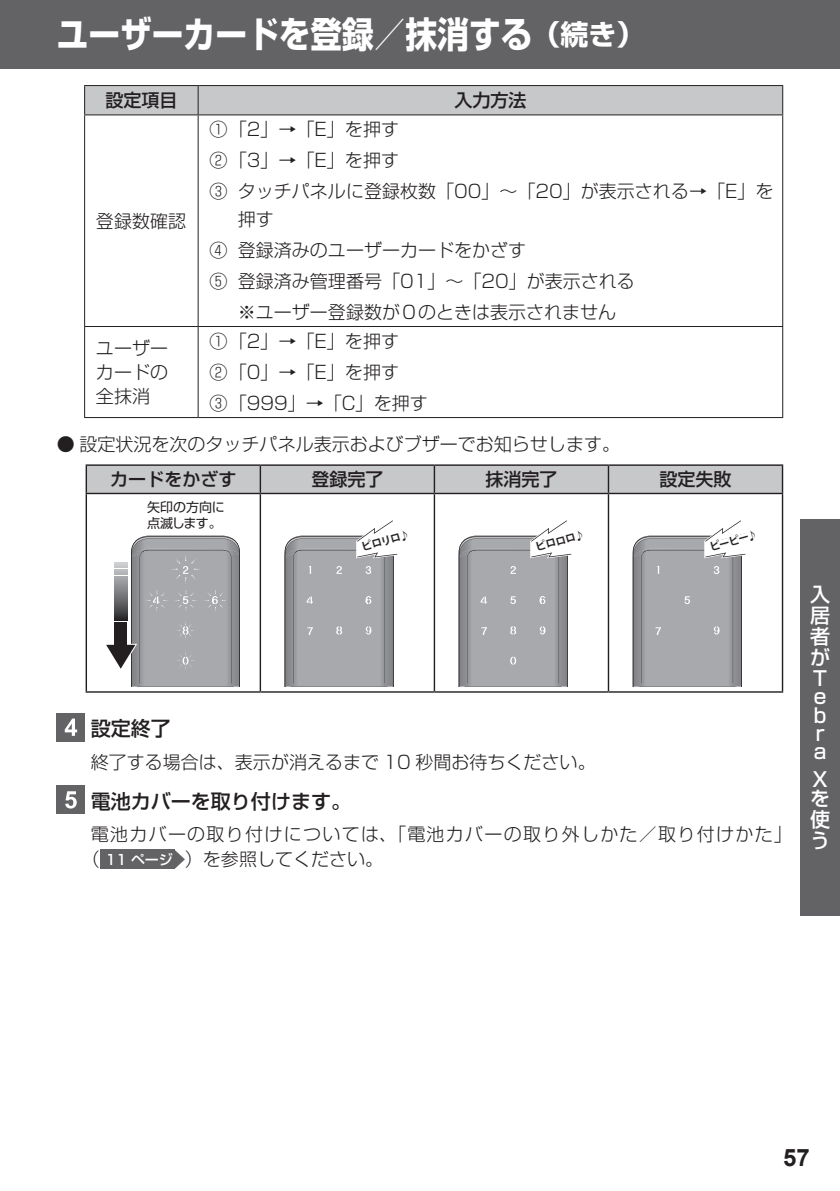
<style>
.page{position:relative;width:840px;height:1191px;background:#fff}
.page>*{position:absolute;margin:0;border:0;box-sizing:border-box;transform-origin:0 0}
.見出し-大_目次{font:700 36px "Shin Go Pro";color:#fff;scale:.88 1}
.t1{font:700 24px "Arial";color:#231f20}
.手順-10pt{font:500 20px "Shin Go Pro";color:#231f20}
.t2{font:500 20px/21px "Shin Go Pro";color:#fff;text-align:justify}
.表_09pt{font:300 18px/24px "Shin Go Pro";color:#231f20}
.手順補足-9pt{font:300 18px "Shin Go Pro";color:#231f20}
.手順補足-9pt-2{font:300 18px/25px "Shin Go Pro";letter-spacing:.07em;color:#231f20}
.目次-見出し-大{font:500 18px "Shin Go Pro";color:#231f20}
.本文-09pt強調{font:500 18px "Shin Go Pro";color:#231f20}
.t3{font:500 14px "Shin Go Pro";color:#fff}
.t4{font:13px/16px "Shin Go Pro Regular 90 msp RKSJ H";color:#231f20}
.t5{font:11px "Koz Go Pr 6 N Bold 90 msp RKSJ H";color:#231f20;scale:.96 1}
.s1{font-size:28px}
</style>
<div class="page">
<div style="left:0;top:0;width:839px;height:68px;background:#636366"></div>
<div style="left:799px;top:519px;width:40px;height:397px;background:#636366"></div>
<hr style="left:84px;top:85px;width:114px;height:1px;background:#231f20">
<hr style="left:198px;top:85px;width:584px;height:1px;background:#231f20">
<div style="left:84px;top:86px;width:698px;height:28px;background:#c7c8ca"></div>
<hr style="left:84px;top:114px;width:114px;height:1px;background:#231f20">
<hr style="left:84px;top:115px;width:1px;height:211px;background:#231f20">
<hr style="left:198px;top:114px;width:584px;height:1px;background:#231f20">
<hr style="left:197px;top:115px;width:1px;height:211px;background:#231f20">
<hr style="left:781px;top:115px;width:1px;height:211px;background:#231f20">
<hr style="left:84px;top:326px;width:114px;height:1px;background:#231f20">
<hr style="left:84px;top:327px;width:1px;height:90px;background:#231f20">
<hr style="left:198px;top:326px;width:584px;height:1px;background:#231f20">
<hr style="left:197px;top:327px;width:1px;height:90px;background:#231f20">
<hr style="left:781px;top:327px;width:1px;height:90px;background:#231f20">
<hr style="left:84px;top:417px;width:114px;height:1px;background:#231f20">
<hr style="left:198px;top:417px;width:584px;height:1px;background:#231f20">
<hr style="left:86px;top:464px;width:174px;height:2px;background:#231f20">
<hr style="left:260px;top:464px;width:174px;height:2px;background:#231f20">
<hr style="left:434px;top:464px;width:174px;height:2px;background:#231f20">
<hr style="left:608px;top:464px;width:174px;height:2px;background:#231f20">
<svg style="left:86px;top:465px;width:696px;height:28px;background:#bebfc1"></svg>
<hr style="left:86px;top:493px;width:174px;height:1px;background:#231f20">
<hr style="left:86px;top:494px;width:1px;height:197px;background:#231f20">
<hr style="left:260px;top:493px;width:174px;height:1px;background:#231f20">
<hr style="left:259px;top:494px;width:2px;height:197px;background:#231f20">
<hr style="left:434px;top:493px;width:174px;height:1px;background:#231f20">
<hr style="left:433px;top:494px;width:2px;height:197px;background:#231f20">
<hr style="left:608px;top:493px;width:174px;height:1px;background:#231f20">
<hr style="left:607px;top:494px;width:2px;height:197px;background:#231f20">
<hr style="left:781px;top:494px;width:1px;height:197px;background:#231f20">
<hr style="left:86px;top:691px;width:174px;height:1px;background:#231f20">
<hr style="left:260px;top:691px;width:174px;height:1px;background:#231f20">
<hr style="left:434px;top:691px;width:174px;height:1px;background:#231f20">
<hr style="left:608px;top:691px;width:174px;height:1px;background:#231f20">
<svg style="left:106px;top:536px;width:134px;height:150px;background:#a6a7aa"></svg>
<svg style="left:284px;top:520px;width:114px;height:166px"></svg>
<svg style="left:458px;top:520px;width:114px;height:166px"></svg>
<div style="left:57px;top:713px;width:28px;height:28px;background:#636366"></div>
<svg style="left:65px;top:718px;width:12px;height:18px"></svg>
<div style="left:57px;top:785px;width:28px;height:29px;background:#636366"></div>
<svg style="left:65px;top:791px;width:12px;height:17px"></svg>
<div style="left:100px;top:849px;width:28px;height:20px;background:#636366"></div>
<div style="left:128px;top:849px;width:46px;height:20px;background:#636366"></div>
<svg style="left:174px;top:849px;width:11px;height:20px"></svg>
<svg style="left:632px;top:520px;width:114px;height:166px"></svg>
<p class="見出し-大_目次" style="left:57px;top:5px;width:669px">ユーザーカードを登録／抹消する<span class="s1">（続き）</span></p>
<p class="本文-09pt強調" style="left:105px;top:85px;width:73px">設定項目</p>
<p class="本文-09pt強調" style="left:454px;top:85px;width:73px">入力方法</p>
<p class="表_09pt" style="left:96px;top:206px;width:91px">登録数確認</p>
<p class="表_09pt" style="left:209px;top:115px;width:191px">①「2」→「E」を押す</p>
<p class="表_09pt" style="left:209px;top:146px;width:191px">②「3」→「E」を押す</p>
<p class="表_09pt" style="left:238px;top:175px;width:536px;line-height:28px;text-indent:-28px">③ タッチパネルに登録枚数「00」～「20」が表示される→「E」を押す</p>
<p class="表_09pt" style="left:209px;top:236px;width:318px">④ 登録済みのユーザーカードをかざす</p>
<p class="表_09pt" style="left:209px;top:267px;width:426px">⑤ 登録済み管理番号「01」～「20」が表示される</p>
<p class="表_09pt" style="left:238px;top:298px;width:380px">※ユーザー登録数が０のときは表示されません</p>
<p class="表_09pt" style="left:96px;top:334px;width:73px;text-align:justify">ユーザーカードの全抹消</p>
<p class="表_09pt" style="left:209px;top:327px;width:191px">①「2」→「E」を押す</p>
<p class="表_09pt" style="left:209px;top:358px;width:191px">②「0」→「E」を押す</p>
<p class="表_09pt" style="left:209px;top:389px;width:219px">③「999」→「C」を押す</p>
<p class="手順補足-9pt" style="left:57px;top:429px;width:564px">● 設定状況を次のタッチパネル表示およびブザーでお知らせします。</p>
<p class="目次-見出し-大" style="left:110px;top:464px;width:127px">カードをかざす</p>
<p class="目次-見出し-大" style="left:311px;top:464px;width:73px">登録完了</p>
<p class="目次-見出し-大" style="left:485px;top:464px;width:74px">抹消完了</p>
<p class="目次-見出し-大" style="left:659px;top:464px;width:73px">設定失敗</p>
<p class="t4" style="left:147px;top:497px;width:79px">矢印の方向に点滅します。</p>
<p class="t5" style="left:360px;top:541px;width:53px;rotate:-16deg">ピロリロ♪</p>
<p class="t5" style="left:534px;top:541px;width:53px;rotate:-16deg">ピロリロロ♪</p>
<p class="t5" style="left:707px;top:541px;width:53px;rotate:-16deg">ピロリロ♪</p>
<p class="手順-10pt" style="left:91px;top:712px;width:81px">設定終了</p>
<p class="手順補足-9pt" style="left:91px;top:747px;width:506px">終了する場合は、表示が消えるまで 10 秒間お待ちください。</p>
<p class="手順-10pt" style="left:91px;top:784px;width:262px">電池カバーを取り付けます。</p>
<p class="手順補足-9pt-2" style="left:82px;top:819px;width:711px;text-indent:9px">電池カバーの取り付けについては、「電池カバーの取り外しかた／取り付けかた」（</p>
<p class="t3" style="left:105px;top:848px;width:69px">11 ページ</p>
<p class="手順補足-9pt" style="left:185px;top:844px;width:199px">）を参照してください。</p>
<p class="t2" style="left:809px;top:581px;width:21px">入居者がT</p>
<p class="t2" style="left:813px;top:684px;width:14px;line-height:18.4px">e b r a</p>
<p class="t2" style="left:809px;top:768px;width:21px;line-height:19px">Xを</p>
<p class="t2" style="left:809px;top:807px;width:21px">使う</p>
<h2 class="t1" style="left:782px;top:1140px;width:28px">57</h2>
</div>
